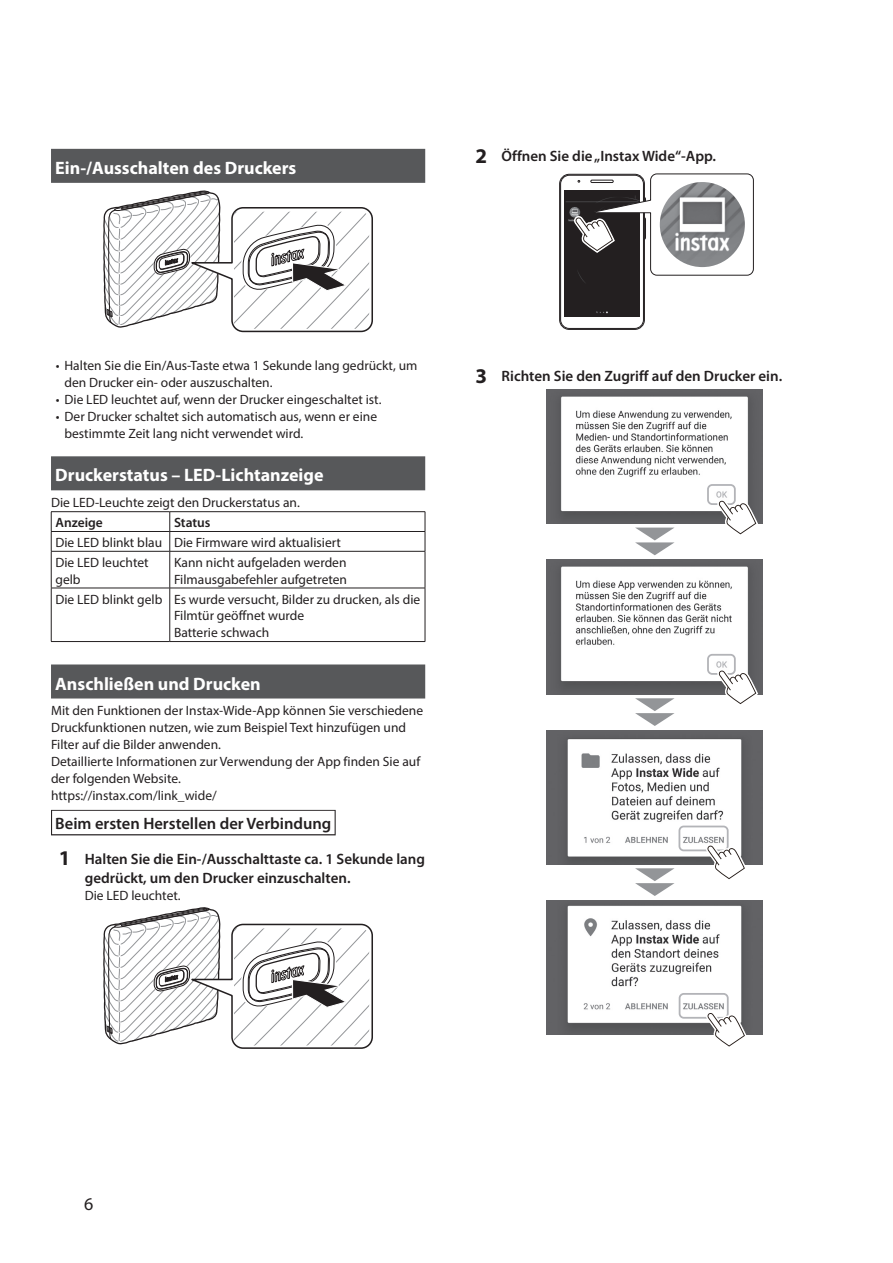
<style>
.page{position:relative;width:893px;height:1263px;background:#fff}
.page>*{position:absolute;margin:0;border:0;box-sizing:border-box;transform-origin:0 0}
.t1{font:700 18px "Myriad Pro";color:#fff}
.t2{font:18px "Myriad Pro";color:#231f20}
.t3{font:600 16.5px "Myriad Pro";color:#231f20}
.t4{font:600 15px/18.8px "Myriad Pro";color:#231f20}
.t5{font:13.5px/16.8px "Myriad Pro";color:#231f20}
.t6{font:600 13.5px "Myriad Pro";color:#231f20}
.s1{font-weight:700;font-size:21px}
</style>
<div class="page">
<div style="left:51px;top:149px;width:374px;height:34px;background:#57585a"></div>
<div style="left:51px;top:456px;width:374px;height:34px;background:#57585a"></div>
<div style="left:51px;top:664px;width:374px;height:34px;background:#57585a"></div>
<svg style="left:51px;top:810px;width:285px;height:25px"></svg>
<div style="left:52px;top:811px;width:283px;height:23px;background:#fff"></div>
<svg style="left:103px;top:190px;width:270px;height:142px"></svg>
<hr style="left:51px;top:511px;width:119px;height:1px;background:#231f20">
<hr style="left:170px;top:511px;width:255px;height:1px;background:#231f20">
<hr style="left:51px;top:531px;width:119px;height:1px;background:#231f20">
<svg style="left:51px;top:512px;width:1px;height:39px"></svg>
<hr style="left:170px;top:531px;width:255px;height:1px;background:#231f20">
<svg style="left:170px;top:512px;width:1px;height:39px"></svg>
<svg style="left:425px;top:512px;width:1px;height:39px"></svg>
<hr style="left:51px;top:551px;width:119px;height:1px;background:#231f20">
<hr style="left:51px;top:551px;width:1px;height:37px;background:#231f20">
<hr style="left:170px;top:551px;width:255px;height:1px;background:#231f20">
<hr style="left:170px;top:551px;width:1px;height:37px;background:#231f20">
<hr style="left:425px;top:551px;width:1px;height:37px;background:#231f20">
<hr style="left:51px;top:588px;width:119px;height:1px;background:#231f20">
<hr style="left:51px;top:588px;width:1px;height:53px;background:#231f20">
<hr style="left:170px;top:588px;width:255px;height:1px;background:#231f20">
<hr style="left:170px;top:588px;width:1px;height:53px;background:#231f20">
<hr style="left:425px;top:588px;width:1px;height:53px;background:#231f20">
<hr style="left:51px;top:641px;width:119px;height:1px;background:#231f20">
<hr style="left:170px;top:641px;width:255px;height:1px;background:#231f20">
<svg style="left:103px;top:907px;width:270px;height:142px"></svg>
<svg style="left:560px;top:173px;width:194px;height:156px"></svg>
<img style="left:547px;top:389px;width:215px;height:134px">
<img style="left:547px;top:560px;width:215px;height:134px">
<img style="left:547px;top:731px;width:215px;height:134px">
<img style="left:547px;top:901px;width:215px;height:134px">
<svg style="left:635px;top:698px;width:39px;height:28px"></svg>
<svg style="left:635px;top:528px;width:39px;height:27px"></svg>
<div style="left:706px;top:483px;width:30px;height:23px;border:3px solid #fff;border-radius:4px"></div>
<div style="left:707px;top:484px;width:29px;height:21px;border:2px solid #b3b4b8;border-radius:4px"></div>
<div style="left:706px;top:653px;width:30px;height:22px;border:3px solid #fff;border-radius:4px"></div>
<div style="left:707px;top:654px;width:29px;height:21px;border:2px solid #b3b4b8;border-radius:4px"></div>
<div style="left:678px;top:825px;width:51px;height:27px;border:3px solid #fff;border-radius:4px"></div>
<div style="left:678px;top:826px;width:51px;height:25px;border:2px solid #b3b4b8;border-radius:4px"></div>
<svg style="left:635px;top:868px;width:39px;height:28px"></svg>
<div style="left:678px;top:992px;width:51px;height:27px;border:3px solid #fff;border-radius:4px"></div>
<div style="left:679px;top:993px;width:50px;height:26px;border:2px solid #b3b4b8;border-radius:4px"></div>
<svg style="left:715px;top:495px;width:45px;height:40px"></svg>
<svg style="left:715px;top:665px;width:45px;height:39px"></svg>
<svg style="left:704px;top:840px;width:45px;height:39px"></svg>
<svg style="left:704px;top:1007px;width:45px;height:40px"></svg>
<h1 class="t1" style="left:55px;top:156px;width:243px">Ein-/Ausschalten des Druckers</h1>
<p class="t4" style="left:475px;top:147px;width:241px"><span class="s1">2</span> Öffnen Sie die „Instax Wide“-App.</p>
<p class="t5" style="left:65px;top:357px;width:354px;text-indent:-9px">• Halten Sie die Ein/Aus-Taste etwa 1 Sekunde lang gedrückt, um den Drucker ein- oder auszuschalten.</p>
<p class="t5" style="left:56px;top:391px;width:327px">• Die LED leuchtet auf, wenn der Drucker eingeschaltet ist.</p>
<p class="t5" style="left:65px;top:408px;width:314px;text-indent:-9px">• Der Drucker schaltet sich automatisch aus, wenn er eine bestimmte Zeit lang nicht verwendet wird.</p>
<h1 class="t1" style="left:55px;top:463px;width:270px">Druckerstatus – LED-Lichtanzeige</h1>
<p class="t5" style="left:51px;top:494px;width:250px">Die LED-Leuchte zeigt den Druckerstatus an.</p>
<p class="t6" style="left:55px;top:514px;width:49px">Anzeige</p>
<p class="t6" style="left:174px;top:514px;width:38px">Status</p>
<p class="t5" style="left:55px;top:532px;width:287px;line-height:19.8px">Die LED blinkt blau Die Firmware wird aktualisiert<br>Die LED leuchtet</p>
<p class="t5" style="left:55px;top:571px;width:27px">gelb</p>
<p class="t5" style="left:174px;top:554px;width:175px">Kann nicht aufgeladen werden<br>Filmausgabefehler aufgetreten</p>
<p class="t5" style="left:174px;top:590px;width:248px;text-indent:-119px">Die LED blinkt gelb Es wurde versucht, Bilder zu drucken, als die<br>Filmtür geöffnet wurde<br>Batterie schwach</p>
<h1 class="t1" style="left:55px;top:672px;width:207px">Anschließen und Drucken</h1>
<p class="t5" style="left:51px;top:702px;width:374px">Mit den Funktionen der Instax-Wide-App können Sie verschiedene Druckfunktionen nutzen, wie zum Beispiel Text hinzufügen und Filter auf die Bilder anwenden.<br>Detaillierte Informationen zur Verwendung der App finden Sie auf der folgenden Website.<br>https://instax.com/link_wide/</p>
<p class="t3" style="left:55px;top:813px;width:278px">Beim ersten Herstellen der Verbindung</p>
<p class="t4" style="left:85px;top:849px;width:342px;text-indent:-26px"><span class="s1">1</span> Halten Sie die Ein-/Ausschalttaste ca. 1 Sekunde lang gedrückt, um den Drucker einzuschalten.</p>
<p class="t5" style="left:85px;top:886px;width:97px">Die LED leuchtet.</p>
<p class="t4" style="left:475px;top:367px;width:307px"><span class="s1">3</span> Richten Sie den Zugriff auf den Drucker ein.</p>
<h1 class="t2" style="left:84px;top:1193px;width:11px">6</h1>
</div>
